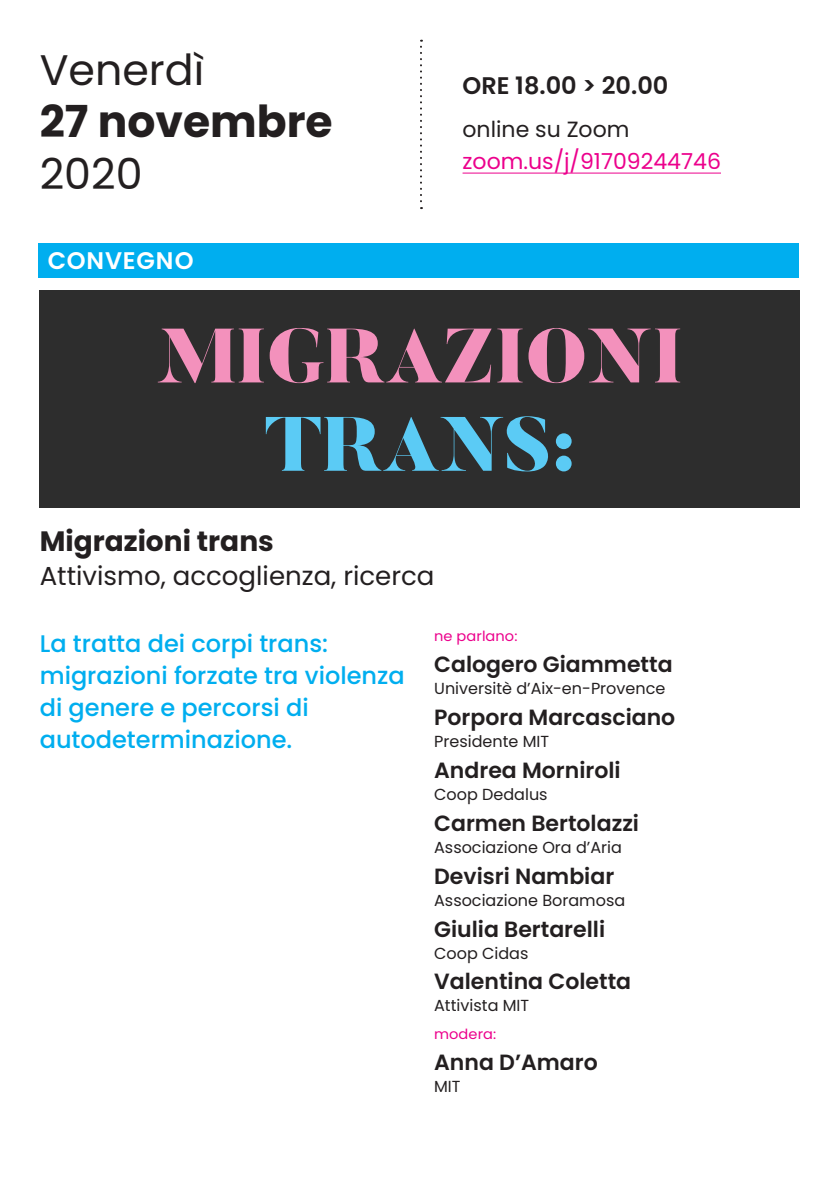
<style>
.page{position:relative;width:840px;height:1191px;background:#fff}
.page>*{position:absolute;margin:0;border:0;box-sizing:border-box;transform-origin:0 0}
.t1{font:900 76.4px "Butler";color:#f391bc}
.t2{font:900 76.4px "Butler";color:#5bcbf5}
.t3{font:700 44px "Poppins";color:#231f20}
.t4{font:42.6px "Poppins";color:#231f20}
.t5{font:700 28px "Poppins";color:#231f20}
.t6{font:26px "Poppins";color:#231f20}
.t7{font:500 24px/32px "Poppins";color:#00aeef}
.t8{font:600 24px "Poppins";color:#231f20}
.t9{font:600 24px "Poppins";letter-spacing:.035em;color:#fff}
.t10{font:600 22px "Poppins";color:#231f20}
.t11{font:22px "Poppins";color:#ec008c}
.t12{font:22px "Poppins";color:#231f20}
.t13{font:16px "Poppins";color:#231f20}
.t14{font:14px "Poppins";letter-spacing:.005em;color:#ec008c;scale:1.04 1}
</style>
<div class="page">
<div style="left:39px;top:244px;width:759px;height:34px;background:#00aeef"></div>
<svg style="left:420px;top:40px;width:2px;height:169px"></svg>
<div style="left:40px;top:290px;width:759px;height:217px;background:#2d2d2d"></div>
<hr style="left:462px;top:173px;width:258px;height:1px;background:#ec008c">
<h3 class="t4" style="left:40px;top:45px;width:166px">Venerdì</h3>
<h2 class="t3" style="left:40px;top:96px;width:294px">27 novembre</h2>
<h3 class="t4" style="left:40px;top:149px;width:104px">2020</h3>
<p class="t9" style="left:48px;top:247px;width:147px">CONVEGNO</p>
<p class="t8" style="left:462px;top:71px;width:207px">ORE 18.00 &gt; 20.00</p>
<p class="t12" style="left:462px;top:117px;width:168px">online su Zoom</p>
<p class="t11" style="left:462px;top:149px;width:260px">zoom.us/j/91709244746</p>
<h1 class="t1" style="left:157px;top:307px;width:527px">MIGRAZIONI</h1>
<h1 class="t2" style="left:264px;top:396px;width:313px">TRANS:</h1>
<p class="t5" style="left:40px;top:525px;width:235px">Migrazioni trans</p>
<p class="t6" style="left:40px;top:561px;width:396px">Attivismo, accoglienza, ricerca</p>
<p class="t7" style="left:40px;top:627px;width:366px">La tratta dei corpi trans: migrazioni forzate tra violenza di genere e percorsi di autodeterminazione.</p>
<p class="t14" style="left:434px;top:628px;width:81px">ne parlano:</p>
<p class="t10" style="left:434px;top:652px;width:240px">Calogero Giammetta</p>
<p class="t13" style="left:434px;top:679px;width:232px">Universitè d’Aix-en-Provence</p>
<p class="t10" style="left:434px;top:704px;width:242px">Porpora Marcasciano</p>
<p class="t13" style="left:434px;top:732px;width:116px">Presidente MIT</p>
<p class="t10" style="left:434px;top:757px;width:188px">Andrea Morniroli</p>
<p class="t13" style="left:434px;top:785px;width:115px">Coop Dedalus</p>
<p class="t10" style="left:434px;top:810px;width:206px">Carmen Bertolazzi</p>
<p class="t13" style="left:434px;top:838px;width:189px">Associazione Ora d’Aria</p>
<p class="t10" style="left:434px;top:863px;width:181px">Devisri Nambiar</p>
<p class="t13" style="left:434px;top:890px;width:192px">Associazione Boramosa</p>
<p class="t10" style="left:434px;top:916px;width:172px">Giulia Bertarelli</p>
<p class="t13" style="left:434px;top:943px;width:96px">Coop Cidas</p>
<p class="t10" style="left:434px;top:969px;width:198px">Valentina Coletta</p>
<p class="t13" style="left:434px;top:996px;width:96px">Attivista MIT</p>
<p class="t14" style="left:434px;top:1026px;width:61px">modera:</p>
<p class="t10" style="left:434px;top:1049px;width:165px">Anna D’Amaro</p>
<p class="t13" style="left:434px;top:1077px;width:28px">MIT</p>
</div>
